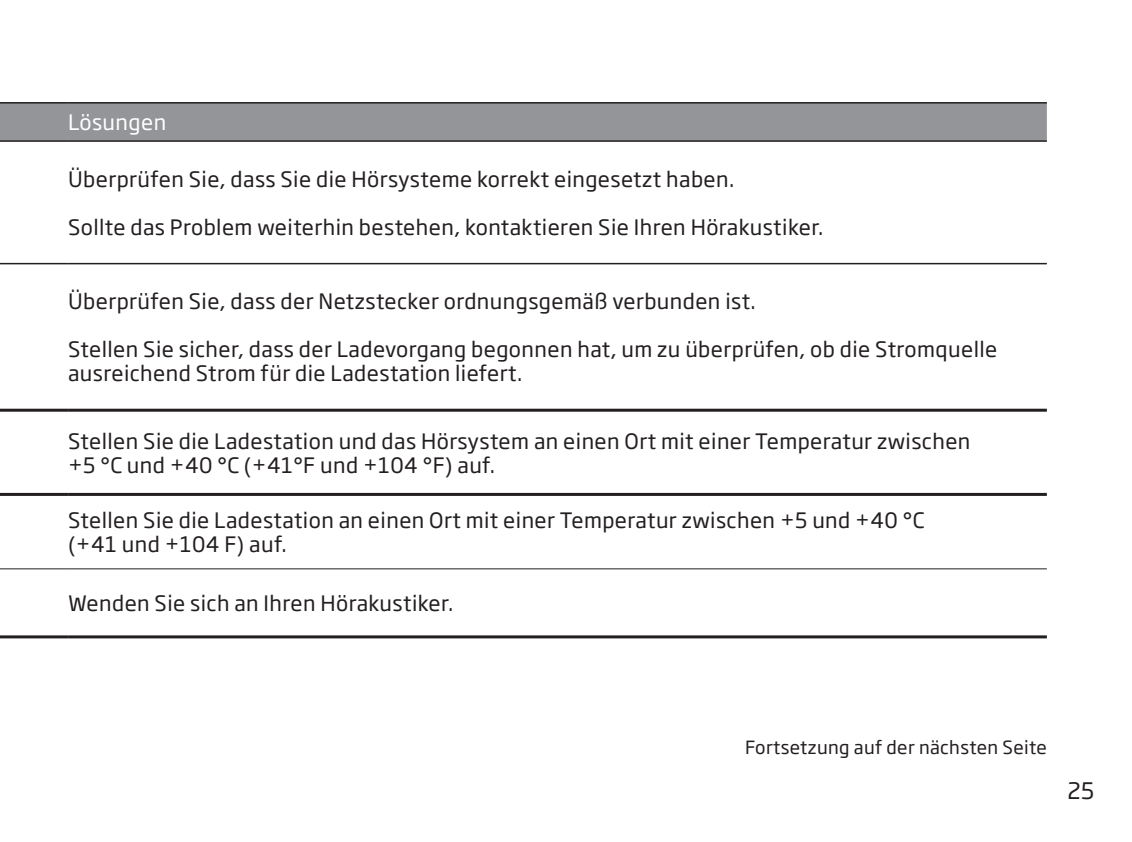
<style>
.page{position:relative;width:1132px;height:842px;background:#fff}
.page>*{position:absolute;margin:0;border:0;box-sizing:border-box;transform-origin:0 0}
.t1{font:22.5px "Soho Gothic Pro";color:#231f20}
.t2{font:21px/24px "Soho Gothic Pro";letter-spacing:.02em;color:#231f20}
.t3{font:21px "Soho Gothic Pro";letter-spacing:.02em;color:#fff}
.t4{font:18px "Soho Gothic Pro";letter-spacing:.02em;color:#231f20}
</style>
<div class="page">
<div style="left:0;top:104px;width:1046px;height:36px;background:#939598"></div>
<hr style="left:0;top:635px;width:68px;height:3px;background:#231f20">
<hr style="left:68px;top:635px;width:978px;height:3px;background:#231f20">
<hr style="left:0;top:102px;width:68px;height:2px;background:#231f20">
<hr style="left:68px;top:102px;width:978px;height:2px;background:#231f20">
<hr style="left:68px;top:140px;width:978px;height:2px;background:#231f20">
<hr style="left:68px;top:263px;width:978px;height:1px;background:#231f20">
<hr style="left:0;top:140px;width:68px;height:2px;background:#231f20">
<hr style="left:0;top:263px;width:68px;height:1px;background:#231f20">
<hr style="left:68px;top:409px;width:978px;height:3px;background:#231f20">
<hr style="left:68px;top:493px;width:978px;height:3px;background:#231f20">
<hr style="left:0;top:409px;width:68px;height:3px;background:#231f20">
<hr style="left:0;top:493px;width:68px;height:3px;background:#231f20">
<hr style="left:68px;top:568px;width:978px;height:1px;background:#231f20">
<hr style="left:0;top:568px;width:68px;height:1px;background:#231f20">
<p class="t3" style="left:68px;top:106px;width:100px">Lösungen</p>
<p class="t2" style="left:68px;top:166px;width:667px">Überprüfen Sie, dass Sie die Hörsysteme korrekt eingesetzt haben.</p>
<p class="t2" style="left:68px;top:214px;width:756px">Sollte das Problem weiterhin bestehen, kontaktieren Sie Ihren Hörakustiker.</p>
<p class="t2" style="left:68px;top:288px;width:689px">Überprüfen Sie, dass der Netzstecker ordnungsgemäß verbunden ist.</p>
<p class="t2" style="left:68px;top:336px;width:930px">Stellen Sie sicher, dass der Ladevorgang begonnen hat, um zu überprüfen, ob die Stromquelle ausreichend Strom für die Ladestation liefert.</p>
<p class="t2" style="left:68px;top:428px;width:903px">Stellen Sie die Ladestation und das Hörsystem an einen Ort mit einer Temperatur zwischen +5 °C und +40 °C (+41°F und +104 °F) auf.</p>
<p class="t2" style="left:68px;top:507px;width:857px">Stellen Sie die Ladestation an einen Ort mit einer Temperatur zwischen +5 und +40 °C (+41 und +104 F) auf.</p>
<p class="t2" style="left:68px;top:590px;width:386px">Wenden Sie sich an Ihren Hörakustiker.</p>
<p class="t4" style="left:745px;top:733px;width:303px">Fortsetzung auf der nächsten Seite</p>
<p class="t1" style="left:1067px;top:774px;width:28px">25</p>
</div>
